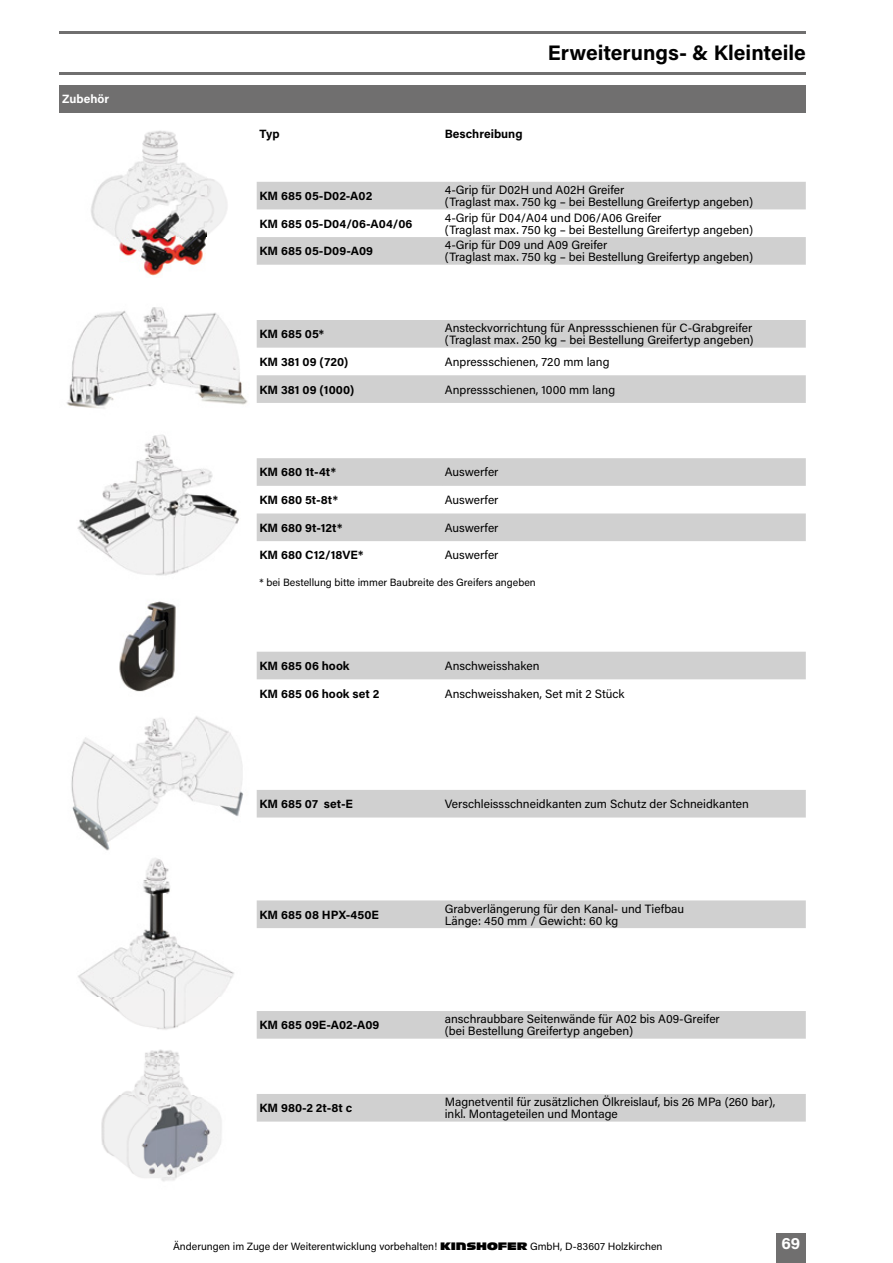
<style>
.page{position:relative;width:893px;height:1263px;background:#fff}
.page>*{position:absolute;margin:0;border:0;box-sizing:border-box;transform-origin:0 0}
.t1{font:700 21px "Acumin Pro";color:#000}
.t2{font:700 16.5px "Acumin Pro";color:#fff}
.t3{font:12px/12px "Acumin Pro";color:#000}
.t4{font:700 12px "Acumin Pro";color:#000}
.t5{font:700 12px "Acumin Pro";color:#fff}
.t6{font:10.5px "Acumin Pro";color:#000}
.s1{font-family:"Antique Olive Kinshofer"}
</style>
<div class="page">
<div style="left:776px;top:1233px;width:30px;height:30px;background:#706f6f"></div>
<div style="left:60px;top:85px;width:746px;height:28px;background:#706f6f"></div>
<svg style="left:257px;top:182px;width:549px;height:939px"></svg>
<div style="left:257px;top:375px;width:549px;height:28px;background:#d0d0d0"></div>
<img style="left:71px;top:601px;width:172px;height:581px">
<img style="left:66px;top:130px;width:182px;height:446px">
<hr style="left:60px;top:72px;width:746px;height:2px;background:#706f6f">
<hr style="left:60px;top:32px;width:746px;height:2px;background:#706f6f">
<p class="t5" style="left:62px;top:91px;width:49px">Zubehör</p>
<p class="t4" style="left:259px;top:125px;width:22px">Typ</p>
<p class="t4" style="left:445px;top:125px;width:79px">Beschreibung</p>
<h1 class="t1" style="left:548px;top:38px;width:259px">Erweiterungs- &amp; Kleinteile</h1>
<p class="t4" style="left:259px;top:187px;width:114px">KM 685 05-D02-A02</p>
<p class="t3" style="left:445px;top:183px;width:310px">4-Grip für D02H und A02H Greifer<br>(Traglast max. 750 kg – bei Bestellung Greifertyp angeben)</p>
<p class="t4" style="left:259px;top:215px;width:155px">KM 685 05-D04/06-A04/06</p>
<p class="t3" style="left:445px;top:211px;width:310px">4-Grip für D04/A04 und D06/A06 Greifer<br>(Traglast max. 750 kg – bei Bestellung Greifertyp angeben)</p>
<p class="t4" style="left:259px;top:243px;width:115px">KM 685 05-D09-A09</p>
<p class="t3" style="left:445px;top:239px;width:310px">4-Grip für D09 und A09 Greifer<br>(Traglast max. 750 kg – bei Bestellung Greifertyp angeben)</p>
<p class="t4" style="left:259px;top:326px;width:66px">KM 685 05*</p>
<p class="t3" style="left:445px;top:322px;width:310px">Ansteckvorrichtung für Anpressschienen für C-Grabgreifer (Traglast max. 250 kg – bei Bestellung Greifertyp angeben)</p>
<p class="t4" style="left:259px;top:353px;width:90px">KM 381 09 (720)</p>
<p class="t3" style="left:445px;top:355px;width:166px">Anpressschienen, 720 mm lang</p>
<p class="t4" style="left:259px;top:381px;width:96px">KM 381 09 (1000)</p>
<p class="t3" style="left:445px;top:383px;width:172px">Anpressschienen, 1000 mm lang</p>
<p class="t4" style="left:259px;top:464px;width:78px">KM 680 1t-4t*</p>
<p class="t3" style="left:445px;top:466px;width:55px">Auswerfer</p>
<p class="t4" style="left:259px;top:491px;width:80px">KM 680 5t-8t*</p>
<p class="t3" style="left:445px;top:493px;width:55px">Auswerfer</p>
<p class="t4" style="left:259px;top:519px;width:84px">KM 680 9t-12t*</p>
<p class="t3" style="left:445px;top:521px;width:55px">Auswerfer</p>
<p class="t4" style="left:259px;top:547px;width:105px">KM 680 C12/18VE*</p>
<p class="t3" style="left:445px;top:549px;width:55px">Auswerfer</p>
<p class="t6" style="left:259px;top:575px;width:278px">* bei Bestellung bitte immer Baubreite des Greifers angeben</p>
<p class="t4" style="left:259px;top:657px;width:92px">KM 685 06 hook</p>
<p class="t3" style="left:445px;top:659px;width:96px">Anschweisshaken</p>
<p class="t4" style="left:259px;top:685px;width:121px">KM 685 06 hook set 2</p>
<p class="t3" style="left:445px;top:687px;width:181px">Anschweisshaken, Set mit 2 Stück</p>
<p class="t4" style="left:259px;top:795px;width:95px">KM 685 07 set-E</p>
<p class="t3" style="left:445px;top:797px;width:306px">Verschleissschneidkanten zum Schutz der Schneidkanten</p>
<p class="t4" style="left:259px;top:906px;width:121px">KM 685 08 HPX-450E</p>
<p class="t3" style="left:445px;top:902px;width:241px">Grabverlängerung für den Kanal- und Tiefbau<br>Länge: 450 mm / Gewicht: 60 kg</p>
<p class="t4" style="left:259px;top:1017px;width:122px">KM 685 09E-A02-A09</p>
<p class="t3" style="left:445px;top:1012px;width:277px">anschraubbare Seitenwände für A02 bis A09-Greifer (bei Bestellung Greifertyp angeben)</p>
<p class="t4" style="left:259px;top:1099px;width:94px">KM 980-2 2t-8t c</p>
<p class="t3" style="left:445px;top:1095px;width:332px">Magnetventil für zusätzlichen Ölkreislauf, bis 26 MPa (260 bar), inkl. Montageteilen und Montage</p>
<p class="t6" style="left:173px;top:1239px;width:491px">Änderungen im Zuge der Weiterentwicklung vorbehalten! <span class="s1">KINSHOFER</span> GmbH, D-83607 Holzkirchen</p>
<h2 class="t2" style="left:781px;top:1232px;width:20px">69</h2>
</div>
